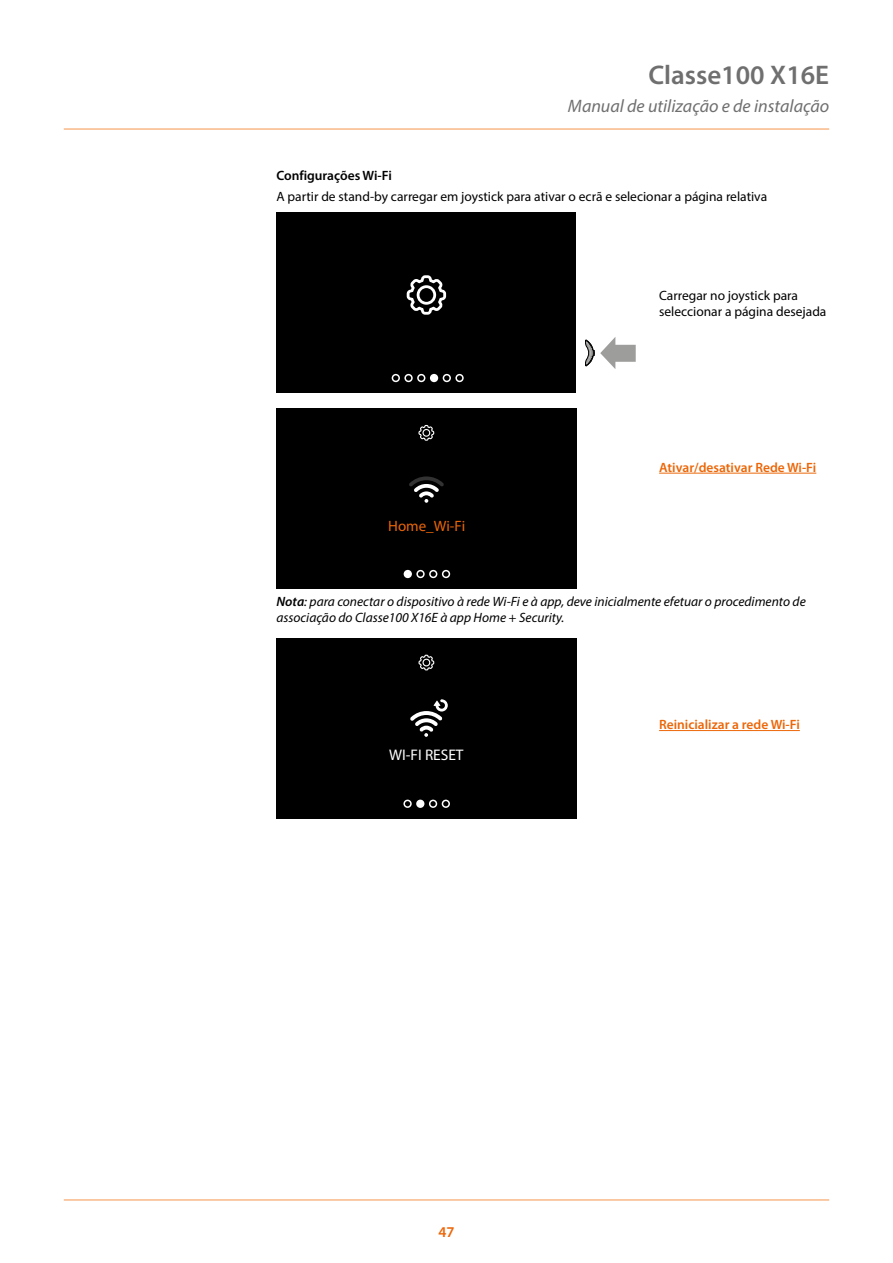
<style>
.page{position:relative;width:893px;height:1263px;background:#fff}
.page>*{position:absolute;margin:0;border:0;box-sizing:border-box;transform-origin:0 0}
.t1{font:600 27px "Myriad Pro";color:#706f6f}
.t2{font:italic 18px "Myriad Pro";color:#706f6f}
.t3{font:700 15.45px "Roboto";color:#fff}
.t4{font:700 15px "Roboto";color:#ec6608}
.t5{font:600 15px "Myriad Pro";color:#ec6608}
.t6{font:italic 13.5px/16.2px "Myriad Pro";color:#000}
.t7{font:13.5px/16.2px "Myriad Pro";color:#000}
.t8{font:600 13.5px "Myriad Pro";color:#ec6608}
.t9{font:600 13.5px "Myriad Pro";color:#000}
.s1{font-weight:600}
</style>
<div class="page">
<hr style="left:64px;top:128px;width:765px;height:2px;background:#f8b887">
<hr style="left:64px;top:1199px;width:765px;height:2px;background:#f8b887">
<hr style="left:659px;top:730px;width:141px;height:1px;background:#ec6608">
<div style="left:276px;top:638px;width:300px;height:180px;background:#000"></div>
<div style="left:417px;top:800px;width:7px;height:7px;background:#fff;border-radius:50%"></div>
<div style="left:416px;top:800px;width:8px;height:8px;border:2px solid #fff;border-radius:50%"></div>
<div style="left:403px;top:800px;width:9px;height:8px;border:2px solid #fff;border-radius:50%"></div>
<div style="left:442px;top:800px;width:8px;height:8px;border:2px solid #fff;border-radius:50%"></div>
<div style="left:429px;top:800px;width:8px;height:8px;border:2px solid #fff;border-radius:50%"></div>
<svg style="left:418px;top:655px;width:16px;height:15px"></svg>
<svg style="left:410px;top:699px;width:38px;height:38px"></svg>
<hr style="left:659px;top:473px;width:157px;height:1px;background:#ec6608">
<div style="left:276px;top:409px;width:300px;height:180px;background:#000"></div>
<svg style="left:409px;top:476px;width:35px;height:27px"></svg>
<svg style="left:418px;top:425px;width:16px;height:16px"></svg>
<div style="left:416px;top:570px;width:9px;height:8px;border:2px solid #fff;border-radius:50%"></div>
<div style="left:404px;top:571px;width:7px;height:6px;background:#fff;border-radius:50%"></div>
<div style="left:404px;top:570px;width:8px;height:8px;border:2px solid #fff;border-radius:50%"></div>
<div style="left:442px;top:570px;width:8px;height:8px;border:2px solid #fff;border-radius:50%"></div>
<div style="left:429px;top:570px;width:8px;height:8px;border:2px solid #fff;border-radius:50%"></div>
<svg style="left:585px;top:337px;width:51px;height:32px"></svg>
<div style="left:276px;top:213px;width:300px;height:180px;background:#000"></div>
<svg style="left:407px;top:275px;width:39px;height:40px"></svg>
<div style="left:404px;top:374px;width:9px;height:8px;border:2px solid #fff;border-radius:50%"></div>
<div style="left:392px;top:374px;width:8px;height:8px;border:2px solid #fff;border-radius:50%"></div>
<div style="left:430px;top:374px;width:8px;height:8px;border:2px solid #fff;border-radius:50%"></div>
<div style="left:417px;top:374px;width:8px;height:8px;border:2px solid #fff;border-radius:50%"></div>
<div style="left:443px;top:374px;width:8px;height:8px;border:2px solid #fff;border-radius:50%"></div>
<div style="left:455px;top:374px;width:9px;height:8px;border:2px solid #fff;border-radius:50%"></div>
<h1 class="t1" style="left:648px;top:58px;width:182px">Classe100 X16E</h1>
<h2 class="t2" style="left:568px;top:95px;width:263px">Manual de utilização e de instalação</h2>
<p class="t9" style="left:276px;top:167px;width:117px">Configurações Wi-Fi</p>
<p class="t7" style="left:276px;top:188px;width:492px">A partir de stand-by carregar em joystick para ativar o ecrã e selecionar a página relativa</p>
<p class="t7" style="left:659px;top:287px;width:169px">Carregar no joystick para seleccionar a página desejada</p>
<p class="t4" style="left:388px;top:516px;width:79px">Home_Wi-Fi</p>
<p class="t8" style="left:659px;top:459px;width:159px">Ativar/desativar Rede Wi-Fi</p>
<p class="t6" style="left:276px;top:593px;width:531px"><span class="s1">Nota</span>: para conectar o dispositivo à rede Wi-Fi e à app, deve inicialmente efetuar o procedimento de associação do Classe100 X16E à app Home + Security.</p>
<p class="t3" style="left:389px;top:746px;width:76px">WI-FI RESET</p>
<p class="t5" style="left:438px;top:1222px;width:18px">47</p>
<p class="t8" style="left:659px;top:716px;width:142px">Reinicializar a rede Wi-Fi</p>
</div>
